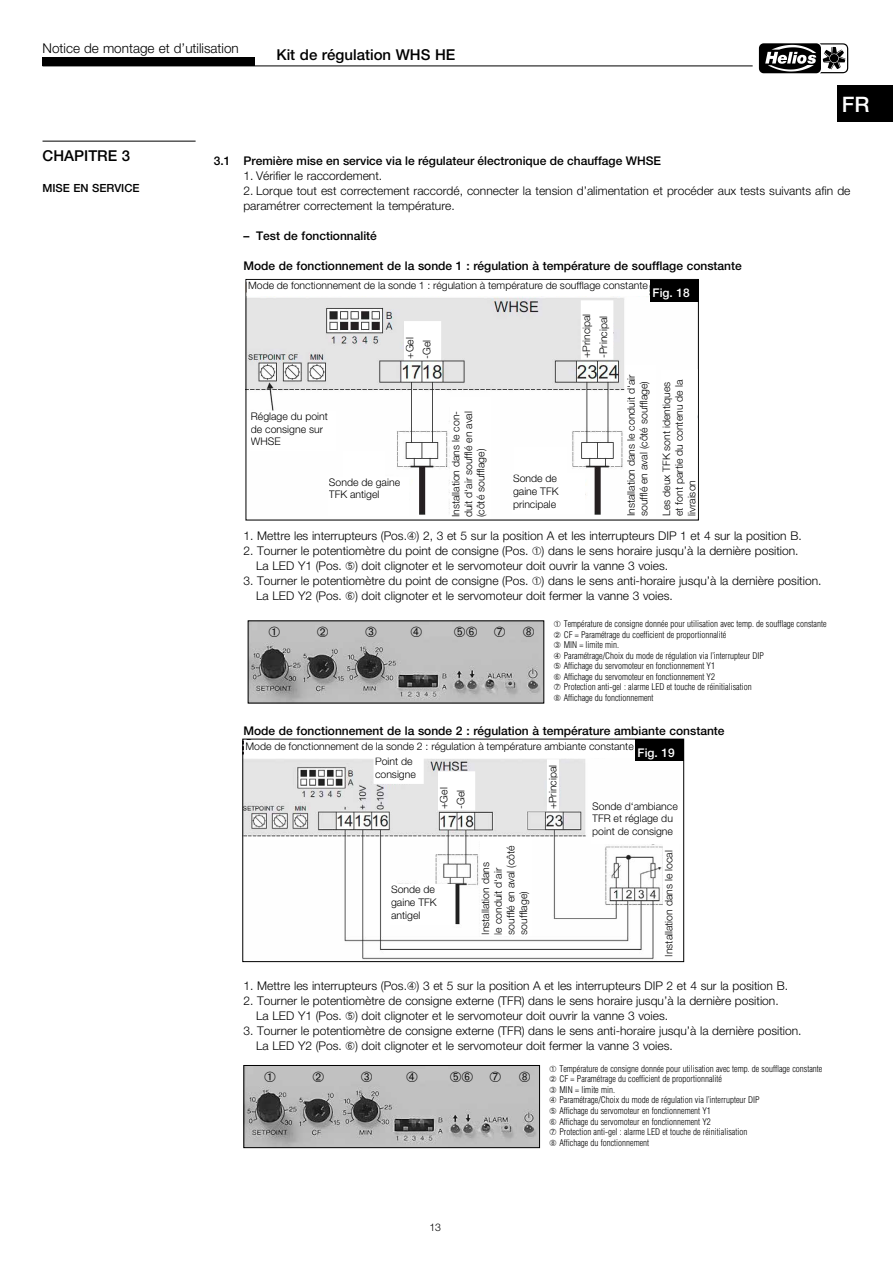
<style>
.page{position:relative;width:893px;height:1263px;background:#fff}
.page>*{position:absolute;margin:0;border:0;box-sizing:border-box;transform-origin:0 0}
.t1{font:500 21.3px "Helvetica Neue";color:#fff}
.t2{font:500 15px "Helvetica Neue";color:#000}
.t3{font:300 13.5px "Helvetica Neue";color:#000}
.t4{font:300 12px/15px "Helvetica Neue";color:#000}
.t5{font:500 12px "Helvetica Neue";color:#000}
.t6{font:500 12px "Helvetica Neue";color:#fff}
.t7{font:500 11.25px "Helvetica Neue";color:#000}
.t8{font:300 10.5px/12.6px "Helvetica Neue";color:#000}
.t9{font:300 condensed 9px/10.5px "Helvetica";color:#000}
</style>
<div class="page">
<div style="left:838px;top:85px;width:55px;height:36px;background:#000"></div>
<hr style="left:43px;top:66px;width:710px;height:1px;background:#000">
<div style="left:43px;top:57px;width:212px;height:9px;background:#000"></div>
<svg style="left:758px;top:43px;width:91px;height:31px"></svg>
<div style="left:759px;top:43px;width:62px;height:30px;background:#000;border-radius:5px"></div>
<svg style="left:765px;top:43px;width:83px;height:30px"></svg>
<hr style="left:43px;top:141px;width:153px;height:1px;background:#000">
<img style="left:248px;top:284px;width:449px;height:231px">
<div style="left:581px;top:301px;width:32px;height:58px;background:#fff"></div>
<div style="left:451px;top:398px;width:39px;height:120px;background:#fff"></div>
<div style="left:661px;top:370px;width:36px;height:147px;background:#fff"></div>
<div style="left:626px;top:366px;width:30px;height:151px;background:#fff"></div>
<div style="left:328px;top:477px;width:81px;height:38px;background:#fff"></div>
<div style="left:512px;top:474px;width:72px;height:39px;background:#fff"></div>
<div style="left:250px;top:411px;width:85px;height:40px;background:#fff"></div>
<div style="left:650px;top:280px;width:48px;height:21px;background:#000"></div>
<div style="left:247px;top:281px;width:402px;height:14px;background:#fff"></div>
<div style="left:405px;top:322px;width:35px;height:37px;background:#fff"></div>
<div style="left:343px;top:451px;width:42px;height:26px;background:#fff"></div>
<div style="left:514px;top:448px;width:53px;height:25px;background:#fff"></div>
<img style="left:250px;top:622px;width:292px;height:79px">
<img style="left:244px;top:758px;width:419px;height:202px">
<div style="left:242px;top:739px;width:442px;height:223px;border:1px solid #000"></div>
<div style="left:480px;top:839px;width:52px;height:96px;background:#fff"></div>
<div style="left:591px;top:801px;width:91px;height:43px;background:#fff"></div>
<div style="left:390px;top:885px;width:65px;height:40px;background:#fff"></div>
<div style="left:374px;top:757px;width:49px;height:26px;background:#fff"></div>
<div style="left:548px;top:760px;width:10px;height:50px;background:#fff"></div>
<div style="left:635px;top:739px;width:49px;height:22px;background:#000"></div>
<div style="left:439px;top:772px;width:35px;height:38px;background:#fff"></div>
<img style="left:245px;top:1067px;width:293px;height:79px">
<div style="left:243px;top:1065px;width:297px;height:83px;border:1px solid #000"></div>
<svg style="left:269px;top:626px;width:11px;height:11px"></svg>
<svg style="left:317px;top:626px;width:11px;height:11px"></svg>
<svg style="left:366px;top:626px;width:11px;height:11px"></svg>
<svg style="left:411px;top:626px;width:11px;height:11px"></svg>
<svg style="left:454px;top:626px;width:23px;height:11px"></svg>
<svg style="left:494px;top:626px;width:11px;height:11px"></svg>
<svg style="left:523px;top:626px;width:11px;height:11px"></svg>
<svg style="left:265px;top:1071px;width:10px;height:11px"></svg>
<svg style="left:313px;top:1071px;width:11px;height:11px"></svg>
<svg style="left:361px;top:1071px;width:11px;height:11px"></svg>
<svg style="left:407px;top:1071px;width:10px;height:11px"></svg>
<svg style="left:450px;top:1071px;width:23px;height:11px"></svg>
<svg style="left:490px;top:1071px;width:11px;height:11px"></svg>
<svg style="left:519px;top:1071px;width:11px;height:11px"></svg>
<p class="t3" style="left:43px;top:40px;width:198px">Notice de montage et d’utilisation</p>
<p class="t2" style="left:276px;top:45px;width:180px">Kit de régulation WHS HE</p>
<h1 class="t1" style="left:842px;top:92px;width:29px">FR</h1>
<p class="t2" style="left:43px;top:146px;width:89px">CHAPITRE 3</p>
<p class="t7" style="left:43px;top:182px;width:99px">MISE EN SERVICE</p>
<p class="t5" style="left:214px;top:154px;width:449px">3.1 Première mise en service via le régulateur électronique de chauffage WHSE</p>
<p class="t4" style="left:243px;top:168px;width:140px">1. Vérifier le raccordement.</p>
<p class="t4" style="left:243px;top:183px;width:608px">2. Lorque tout est correctement raccordé, connecter la tension d’alimentation et procéder aux tests suivants afin de paramétrer correctement la température.</p>
<p class="t5" style="left:243px;top:229px;width:135px">– Test de fonctionnalité</p>
<p class="t5" style="left:243px;top:259px;width:500px">Mode de fonctionnement de la sonde 1 : régulation à température de soufflage constante</p>
<p class="t8" style="left:248px;top:279px;width:401px">Mode de fonctionnement de la sonde 1 : régulation à température de soufflage constante</p>
<p class="t6" style="left:653px;top:286px;width:39px">Fig. 18</p>
<p class="t8" style="left:401px;top:359px;width:23px;line-height:16.8px;rotate:-90deg">+Gel -Gel</p>
<p class="t8" style="left:449px;top:517px;width:108px;text-align:justify;rotate:-90deg">Installation dans le con&shy;duit d‘air soufflé en aval (côté soufflage)</p>
<p class="t8" style="left:251px;top:410px;width:79px">Réglage du point de consigne sur<br>WHSE</p>
<p class="t8" style="left:329px;top:476px;width:73px">Sonde de gaine<br>TFK antigel</p>
<p class="t8" style="left:513px;top:472px;width:47px">Sonde de gaine TFK principale</p>
<p class="t8" style="left:578px;top:358px;width:46px;line-height:16.8px;rotate:-90deg">+Principal -Principal</p>
<p class="t8" style="left:625px;top:516px;width:143px;rotate:-90deg">Installation dans le conduit d‘air soufflé en aval (côté soufflage)</p>
<p class="t8" style="left:660px;top:516px;width:137px;rotate:-90deg">Les deux TFK sont identiques et font partie du contenu de la livraison</p>
<p class="t4" style="left:243px;top:528px;width:560px">1. Mettre les interrupteurs (Pos. ) 2, 3 et 5 sur la position A et les interrupteurs DIP 1 et 4 sur la position B.</p>
<p class="t4" style="left:256px;top:543px;width:544px;text-indent:-13px">2. Tourner le potentiomètre du point de consigne (Pos. ) dans le sens horaire jusqu’à la dernière position.<br>La LED Y1 (Pos. ) doit clignoter et le servomoteur doit ouvrir la vanne 3 voies.</p>
<p class="t4" style="left:256px;top:573px;width:567px;text-indent:-13px">3. Tourner le potentiomètre du point de consigne (Pos. ) dans le sens anti-horaire jusqu’à la dernière position.<br>La LED Y2 (Pos. ) doit clignoter et le servomoteur doit fermer la vanne 3 voies.</p>
<p class="t9" style="left:564px;top:619px;width:264px">Température de consigne donnée pour utilisation avec temp. de soufflage constante CF = Paramétrage du coefficient de proportionnalité<br>MIN = limite min.<br>Paramétrage/Choix du mode de régulation via l’interrupteur DIP<br>Affichage du servomoteur en fonctionnement Y1<br>Affichage du servomoteur en fonctionnement Y2<br>Protection anti-gel : alarme LED et touche de réinitialisation<br>Affichage du fonctionnement</p>
<p class="t5" style="left:243px;top:724px;width:483px">Mode de fonctionnement de la sonde 2 : régulation à température ambiante constante</p>
<p class="t8" style="left:375px;top:738px;width:260px;line-height:15.9px;text-indent:-130px">Mode de fonctionnement de la sonde 2 : régulation à température ambiante constante<br>Point de</p>
<p class="t8" style="left:375px;top:768px;width:42px">consigne</p>
<p class="t8" style="left:546px;top:809px;width:46px;rotate:-90deg">+Principal</p>
<p class="t6" style="left:638px;top:745px;width:39px">Fig. 19</p>
<p class="t8" style="left:435px;top:809px;width:23px;line-height:16.8px;rotate:-90deg">+Gel -Gel</p>
<p class="t8" style="left:592px;top:800px;width:87px">Sonde d‘ambiance<br>TFR et réglage du point de consigne</p>
<p class="t8" style="left:391px;top:883px;width:47px">Sonde de gaine TFK antigel</p>
<p class="t8" style="left:479px;top:935px;width:91px;rotate:-90deg">Installation dans<br>le conduit d‘air soufflé en aval (côté soufflage)</p>
<p class="t8" style="left:662px;top:956px;width:108px;rotate:-90deg">Installation dans le local</p>
<p class="t4" style="left:243px;top:978px;width:546px">1. Mettre les interrupteurs (Pos. ) 3 et 5 sur la position A et les interrupteurs DIP 2 et 4 sur la position B.</p>
<p class="t4" style="left:256px;top:993px;width:524px;text-indent:-13px">2. Tourner le potentiomètre de consigne externe (TFR) dans le sens horaire jusqu’à la dernière position.<br>La LED Y1 (Pos. ) doit clignoter et le servomoteur doit ouvrir la vanne 3 voies.</p>
<p class="t4" style="left:256px;top:1023px;width:547px;text-indent:-13px">3. Tourner le potentiomètre de consigne externe (TFR) dans le sens anti-horaire jusqu’à la dernière position.<br>La LED Y2 (Pos. ) doit clignoter et le servomoteur doit fermer la vanne 3 voies.</p>
<p class="t8" style="left:429px;top:1220px;width:13px">13</p>
<p class="t9" style="left:559px;top:1063px;width:264px">Température de consigne donnée pour utilisation avec temp. de soufflage constante CF = Paramétrage du coefficient de proportionnalité<br>MIN = limite min.<br>Paramétrage/Choix du mode de régulation via l’interrupteur DIP<br>Affichage du servomoteur en fonctionnement Y1<br>Affichage du servomoteur en fonctionnement Y2<br>Protection anti-gel : alarme LED et touche de réinitialisation<br>Affichage du fonctionnement</p>
</div>
